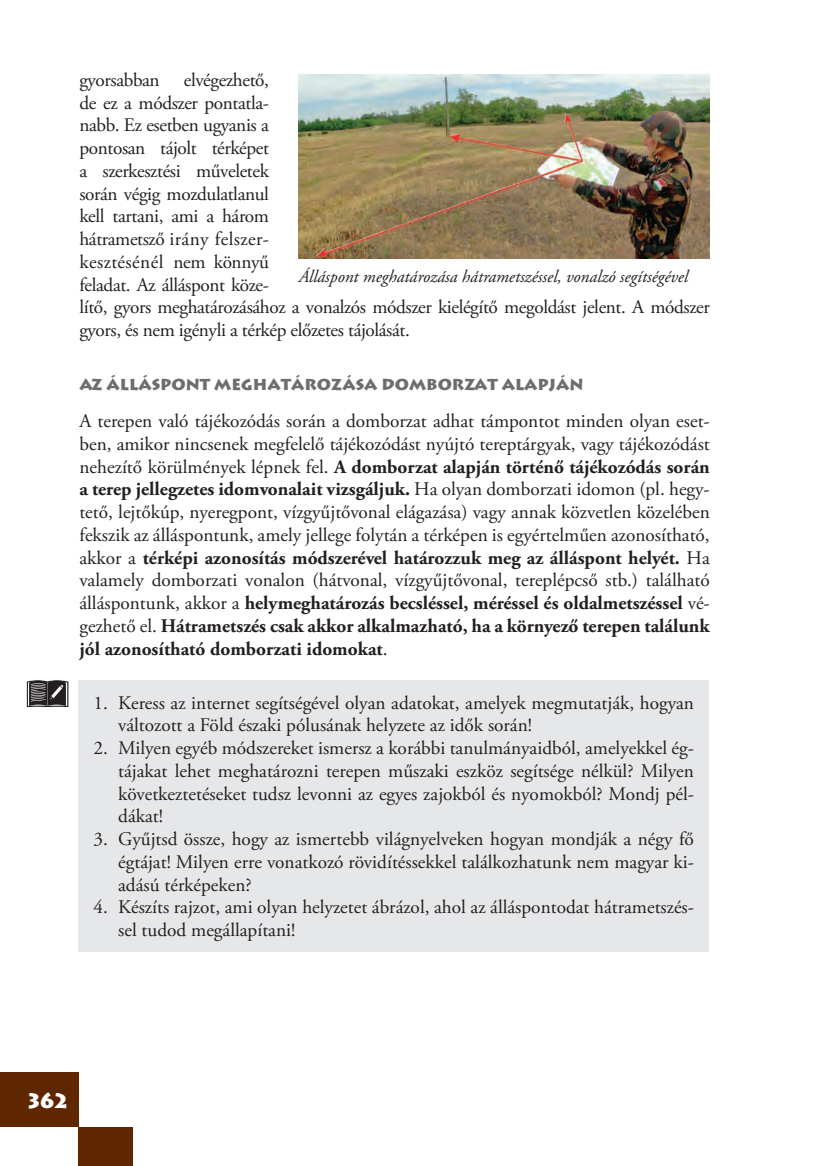
<style>
.page{position:relative;width:819px;height:1166px;background:#fff}
.page>*{position:absolute;margin:0;border:0;box-sizing:border-box;transform-origin:0 0}
.t1{font:700 21px "Lithograph";color:#fff}
.t2{font:19.25px/22.8px "Adobe Garamond Pro";color:#231f20;text-align:justify}
.t3{font:19.25px/22.8px "Adobe Garamond Pro";letter-spacing:-.02em;color:#231f20}
.t4{font:italic 17.5px "Adobe Garamond Pro";color:#231f20}
.t5{font:700 15.75px "Lithograph";color:#6c6d70}
.s1{font-weight:700}
</style>
<div class="page">
<div style="left:0;top:1072px;width:78px;height:55px;background:#5f2700"></div>
<div style="left:78px;top:1127px;width:55px;height:39px;background:#5f2700"></div>
<div style="left:78px;top:680px;width:630px;height:271px;background:#e6e7e9"></div>
<svg style="left:27px;top:680px;width:41px;height:27px"></svg>
<img style="left:299px;top:74px;width:410px;height:185px">
<p class="t3" style="left:79px;top:69px;width:632px;text-indent:104px">elvégezhető,<br>de ez a módszer pontatla-<br>nabb. Ez esetben ugyanis a<br>pontosan tájolt térképet<br>a szerkesztési műveletek<br>során végig mozdulatlanul<br>kell tartani, ami a három<br>hátrametsző irány felszer-<br>kesztésénél nem könnyű<br>feladat. Az álláspont köze-<br>lítő, gyors meghatározásához a vonalzós módszer kielégítő megoldást jelent. A módszer gyors, és nem igényli a térkép előzetes tájolását.</p>
<p class="t5" style="left:79px;top:374px;width:505px">AZ ÁLLÁSPONT MEGHATÁROZÁSA DOMBORZAT ALAPJÁN</p>
<p class="t2" style="left:79px;top:410px;width:632px">A terepen való tájékozódás során a domborzat adhat támpontot minden olyan eset&shy;ben, amikor nincsenek megfelelő tájékozódást nyújtó tereptárgyak, vagy tájékozódást nehezítő körülmények lépnek fel. <span class="s1">A domborzat alapján történő tájékozódás során a terep jellegzetes idomvonalait vizsgáljuk.</span> Ha olyan domborzati idomon (pl. hegy&shy;tető, lejtőkúp, nyeregpont, vízgyűjtővonal elágazása) vagy annak közvetlen közelében fekszik az álláspontunk, amely jellege folytán a térképen is egyértelműen azonosítható, akkor a <span class="s1">térképi azonosítás módszerével határozzuk meg az álláspont helyét.</span> Ha valamely domborzati vonalon (hátvonal, vízgyűjtővonal, tereplépcső stb.) található álláspontunk, akkor a <span class="s1">helymeghatározás becsléssel, méréssel és oldalmetszéssel</span> vé&shy;gezhető el. <span class="s1">Hátrametszés csak akkor alkalmazható, ha a környező terepen találunk jól azonosítható domborzati idomokat</span>.</p>
<p class="t2" style="left:118px;top:692px;width:577px;text-indent:-25px">1. Keress az internet segítségével olyan adatokat, amelyek megmutatják, hogyan változott a Föld északi pólusának helyzete az idők során!</p>
<p class="t2" style="left:118px;top:737px;width:577px;text-indent:-25px">2. Milyen egyéb módszereket ismersz a korábbi tanulmányaidból, amelyekkel ég&shy;tájakat lehet meghatározni terepen műszaki eszköz segítsége nélkül? Milyen következtetéseket tudsz levonni az egyes zajokból és nyomokból? Mondj pél&shy;dákat!</p>
<p class="t2" style="left:118px;top:828px;width:577px;text-indent:-25px">3. Gyűjtsd össze, hogy az ismertebb világnyelveken hogyan mondják a négy fő égtájat! Milyen erre vonatkozó rövidítéssekkel találkozhatunk nem magyar ki&shy;adású térképeken?</p>
<p class="t2" style="left:118px;top:896px;width:577px;text-indent:-25px">4. Készíts rajzot, ami olyan helyzetet ábrázol, ahol az álláspontodat hátrametszés&shy;sel tudod megállapítani!</p>
<p class="t2" style="left:79px;top:69px;width:82px">gyorsabban</p>
<p class="t4" style="left:299px;top:266px;width:391px">Álláspont meghatározása hátrametszéssel, vonalzó segítségével</p>
<p class="t1" style="left:28px;top:1087px;width:42px">362</p>
</div>
